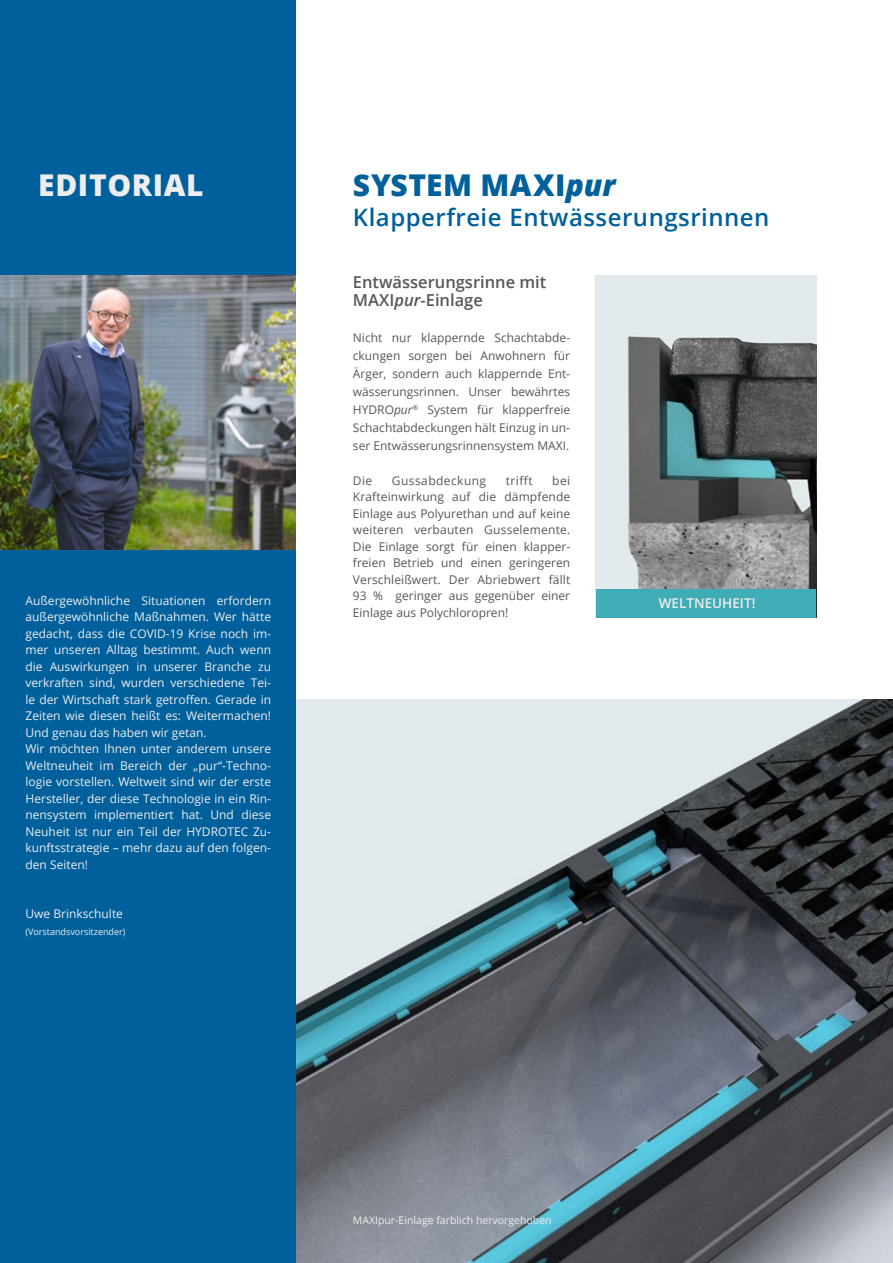
<style>
.page{position:relative;width:893px;height:1263px;background:#fff}
.page>*{position:absolute;margin:0;border:0;box-sizing:border-box;transform-origin:0 0}
.t1{font:800 30px "Open Sans";letter-spacing:.01em;color:#00609c}
.t2{font:800 30px "Open Sans";letter-spacing:.02em;color:#ededed}
.t3{font:600 24px "Open Sans";letter-spacing:.02em;color:#00609c}
.t4{font:600 16.5px/18px "Open Sans";color:#575756}
.t5{font:600 13.5px "Open Sans";color:#ededed}
.t6{font:12px/16.5px "Open Sans";color:#ededed}
.t7{font:12px/16.5px "Open Sans";color:#575756;text-align:justify}
.t8{font:12px "Open Sans";letter-spacing:.035em;color:#575756}
.t9{font:10.5px "Open Sans";color:#ededed}
.t10{font:9px "Open Sans";color:#ededed}
.s1{font-style:italic}
</style>
<div class="page">
<img style="left:296px;top:699px;width:597px;height:564px">
<img style="left:596px;top:275px;width:220px;height:314px">
<div style="left:0;top:0;width:296px;height:1263px;background:#00609c"></div>
<img style="left:0;top:275px;width:296px;height:274px">
<div style="left:596px;top:589px;width:220px;height:29px;background:#40acb6"></div>
<h1 class="t2" style="left:38px;top:162px;width:167px">EDITORIAL</h1>
<p class="t6" style="left:26px;top:592px;width:247px">Außergewöhnliche Situationen erfordern außergewöhnliche Maßnahmen. Wer hätte gedacht, dass die COVID-19 Krise noch im&shy;mer unseren Alltag bestimmt. Auch wenn die Auswirkungen in unserer Branche zu verkraften sind, wurden verschiedene Tei&shy;le der Wirtschaft stark getroffen. Gerade in Zeiten wie diesen heißt es: Weitermachen!<br>Und genau das haben wir getan.<br>Wir möchten Ihnen unter anderem unsere Weltneuheit im Bereich der „pur“-Techno&shy;logie vorstellen. Weltweit sind wir der erste Hersteller, der diese Technologie in ein Rin&shy;nensystem implementiert hat. Und diese Neuheit ist nur ein Teil der HYDROTEC Zu&shy;kunftsstrategie – mehr dazu auf den folgen&shy;den Seiten!</p>
<p class="t6" style="left:26px;top:905px;width:99px">Uwe Brinkschulte</p>
<p class="t10" style="left:26px;top:925px;width:101px">(Vorstandsvorsitzender)</p>
<h1 class="t1" style="left:353px;top:162px;width:264px">SYSTEM MAXI<span class="s1">pur</span></h1>
<h2 class="t3" style="left:353px;top:201px;width:418px">Klapperfreie Entwässerungsrinnen</h2>
<h3 class="t4" style="left:353px;top:273px;width:195px">Entwässerungsrinne mit<br>MAXI<span class="s1">pur</span>-Einlage</h3>
<p class="t7" style="left:353px;top:328px;width:219px;line-height:18px">Nicht nur klappernde Schachtabde&shy;ckungen sorgen bei Anwohnern für Ärger, sondern auch klappernde Ent&shy;wässerungsrinnen. Unser bewährtes HYDRO<span class="s1">pur</span><sup>®</sup> System für klapperfreie Schachtabdeckungen hält Einzug in un&shy;ser Entwässerungsrinnensystem MAXI.</p>
<p class="t7" style="left:353px;top:472px;width:21px">Die</p>
<p class="t8" style="left:392px;top:472px;width:96px">Gussabdeckung</p>
<p class="t7" style="left:506px;top:472px;width:28px">trifft</p>
<p class="t7" style="left:353px;top:472px;width:219px;text-indent:199px">bei Krafteinwirkung auf die dämpfende Einlage aus Polyurethan und auf keine weiteren verbauten Gusselemente.<br>Die Einlage sorgt für einen klapper&shy;freien Betrieb und einen geringeren Verschleißwert. Der Abriebwert fällt 93 % geringer aus gegenüber einer Einlage aus Polychloropren!</p>
<p class="t5" style="left:659px;top:594px;width:98px">WELTNEUHEIT!</p>
<p class="t9" style="left:353px;top:1213px;width:200px">MAXIpur-Einlage farblich hervorgehoben</p>
</div>
